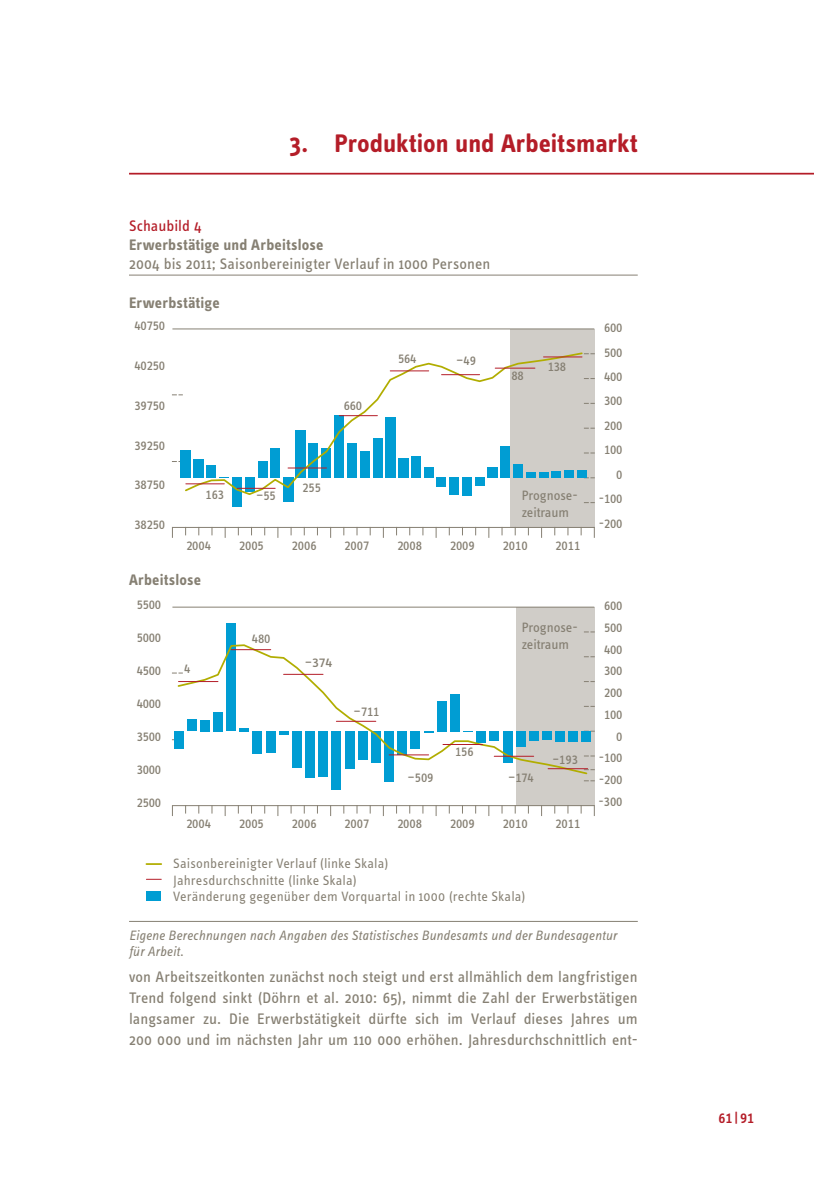
<style>
.page{position:relative;width:814px;height:1181px;background:#fff}
.page>*{position:absolute;margin:0;border:0;box-sizing:border-box;transform-origin:0 0}
.t1{font:700 26.25px "Info OT Text";color:#b41d28}
.t2{font:15.75px/21px "Info OT Text";letter-spacing:.005em;color:#868073;text-align:justify}
.t3{font:700 15.75px "Info OT Text";letter-spacing:.01em;color:#868073}
.t4{font:15.75px "Info OT Text";color:#b41d28}
.t5{font:500 15.75px "Info OT Text";color:#b41d28}
.t6{font:14px/16.8px "Info OT Text";letter-spacing:-.015em;color:#868073}
.t7{font:14px/16.8px "Info OT Text";letter-spacing:.005em;color:#868073}
.t8{font:italic 14px/15.8px "Info OT Text";letter-spacing:.005em;color:#868073}
.t9{font:14px "Info OT Text";letter-spacing:-.015em;color:#868073;scale:1.09 1}
</style>
<div class="page">
<hr style="left:129px;top:173px;width:685px;height:1px;background:#b41d28">
<div style="left:510px;top:329px;width:84px;height:198px;background:#d0cdc8"></div>
<hr style="left:172px;top:328px;width:422px;height:1px;background:#868073">
<hr style="left:172px;top:527px;width:422px;height:1px;background:#868073">
<div style="left:516px;top:607px;width:78px;height:198px;background:#d0cdc8"></div>
<hr style="left:172px;top:607px;width:422px;height:1px;background:#868073">
<hr style="left:172px;top:805px;width:422px;height:1px;background:#868073">
<hr style="left:129px;top:921px;width:508px;height:1px;background:#868073">
<div style="left:146px;top:891px;width:15px;height:10px;background:#009dd3"></div>
<svg style="left:146px;top:879px;width:15px;height:1px"></svg>
<svg style="left:146px;top:863px;width:15px;height:2px"></svg>
<hr style="left:129px;top:275px;width:508px;height:1px;background:#868073">
<div style="left:181px;top:450px;width:10px;height:27px;background:#009dd3"></div>
<div style="left:232px;top:477px;width:10px;height:30px;background:#009dd3"></div>
<div style="left:283px;top:477px;width:10px;height:25px;background:#009dd3"></div>
<div style="left:577px;top:470px;width:10px;height:7px;background:#009dd3"></div>
<svg style="left:183px;top:352px;width:401px;height:144px"></svg>
<hr style="left:186px;top:483px;width:38px;height:1px;background:#b41d28">
<hr style="left:237px;top:488px;width:38px;height:1px;background:#b41d28">
<hr style="left:288px;top:467px;width:38px;height:1px;background:#b41d28">
<hr style="left:339px;top:415px;width:38px;height:1px;background:#b41d28">
<hr style="left:390px;top:370px;width:38px;height:1px;background:#b41d28">
<hr style="left:441px;top:374px;width:38px;height:1px;background:#b41d28">
<hr style="left:543px;top:356px;width:39px;height:1px;background:#b41d28">
<div style="left:174px;top:731px;width:9px;height:17px;background:#009dd3"></div>
<div style="left:226px;top:623px;width:10px;height:108px;background:#009dd3"></div>
<div style="left:305px;top:731px;width:10px;height:47px;background:#009dd3"></div>
<div style="left:319px;top:731px;width:9px;height:46px;background:#009dd3"></div>
<div style="left:331px;top:731px;width:10px;height:58px;background:#009dd3"></div>
<div style="left:384px;top:731px;width:10px;height:51px;background:#009dd3"></div>
<div style="left:581px;top:731px;width:10px;height:11px;background:#009dd3"></div>
<svg style="left:176px;top:644px;width:412px;height:131px"></svg>
<hr style="left:494px;top:756px;width:39px;height:1px;background:#b41d28">
<hr style="left:178px;top:681px;width:40px;height:1px;background:#b41d28">
<hr style="left:231px;top:649px;width:40px;height:1px;background:#b41d28">
<hr style="left:283px;top:674px;width:40px;height:1px;background:#b41d28">
<hr style="left:336px;top:721px;width:40px;height:1px;background:#b41d28">
<hr style="left:389px;top:754px;width:39px;height:1px;background:#b41d28">
<hr style="left:443px;top:744px;width:39px;height:1px;background:#b41d28">
<hr style="left:548px;top:768px;width:39px;height:1px;background:#b41d28">
<hr style="left:495px;top:368px;width:40px;height:1px;background:#b41d28">
<p class="t4" style="left:129px;top:216px;width:74px">Schaubild 4</p>
<h1 class="t1" style="left:289px;top:127px;width:350px">3. Produktion und Arbeitsmarkt</h1>
<p class="t3" style="left:129px;top:235px;width:196px">Erwerbstätige und Arbeitslose</p>
<p class="t2" style="left:129px;top:252px;width:363px">2004 bis 2011; Saisonbereinigter Verlauf in 1000 Personen</p>
<p class="t3" style="left:129px;top:293px;width:92px">Erwerbstätige</p>
<p class="t6" style="left:134px;top:317px;width:32px">40750</p>
<p class="t6" style="left:134px;top:357px;width:32px">40250</p>
<p class="t6" style="left:134px;top:396px;width:32px">39750</p>
<p class="t6" style="left:134px;top:436px;width:32px">39250</p>
<p class="t6" style="left:134px;top:476px;width:32px">38750</p>
<p class="t6" style="left:134px;top:515px;width:32px">38250</p>
<p class="t6" style="left:344px;top:397px;width:20px">660</p>
<p class="t6" style="left:206px;top:485px;width:20px">163</p>
<p class="t9" style="left:256px;top:487px;width:20px">–55</p>
<p class="t6" style="left:302px;top:478px;width:20px">255</p>
<p class="t6" style="left:398px;top:350px;width:20px">564</p>
<p class="t9" style="left:456px;top:352px;width:20px">–49</p>
<p class="t6" style="left:511px;top:366px;width:14px">88</p>
<p class="t6" style="left:547px;top:357px;width:20px">138</p>
<p class="t6" style="left:521px;top:487px;width:58px">Prognose&shy;zeitraum</p>
<p class="t6" style="left:186px;top:537px;width:26px">2004</p>
<p class="t6" style="left:239px;top:537px;width:26px">2005</p>
<p class="t6" style="left:292px;top:537px;width:26px">2006</p>
<p class="t6" style="left:344px;top:537px;width:26px">2007</p>
<p class="t6" style="left:397px;top:537px;width:26px">2008</p>
<p class="t6" style="left:450px;top:537px;width:26px">2009</p>
<p class="t6" style="left:503px;top:537px;width:26px">2010</p>
<p class="t6" style="left:555px;top:537px;width:26px">2011</p>
<p class="t3" style="left:129px;top:570px;width:73px">Arbeitslose</p>
<p class="t6" style="left:137px;top:596px;width:26px">5500</p>
<p class="t6" style="left:137px;top:629px;width:26px">5000</p>
<p class="t6" style="left:137px;top:662px;width:26px">4500</p>
<p class="t6" style="left:137px;top:695px;width:26px">4000</p>
<p class="t6" style="left:137px;top:728px;width:26px">3500</p>
<p class="t6" style="left:137px;top:761px;width:26px">3000</p>
<p class="t6" style="left:137px;top:794px;width:26px">2500</p>
<p class="t6" style="left:184px;top:660px;width:8px">4</p>
<p class="t6" style="left:252px;top:630px;width:20px">480</p>
<p class="t9" style="left:305px;top:654px;width:27px">–374</p>
<p class="t9" style="left:353px;top:703px;width:25px">–711</p>
<p class="t9" style="left:407px;top:769px;width:25px">–509</p>
<p class="t6" style="left:455px;top:742px;width:20px">156</p>
<p class="t6" style="left:521px;top:619px;width:58px">Prognose&shy;zeitraum</p>
<p class="t9" style="left:508px;top:769px;width:25px">–174</p>
<p class="t6" style="left:552px;top:750px;width:27px">–193</p>
<p class="t6" style="left:186px;top:815px;width:26px">2004</p>
<p class="t6" style="left:239px;top:815px;width:26px">2005</p>
<p class="t6" style="left:292px;top:815px;width:26px">2006</p>
<p class="t6" style="left:344px;top:815px;width:26px">2007</p>
<p class="t6" style="left:397px;top:815px;width:26px">2008</p>
<p class="t6" style="left:450px;top:815px;width:26px">2009</p>
<p class="t6" style="left:503px;top:815px;width:26px">2010</p>
<p class="t6" style="left:555px;top:815px;width:26px">2011</p>
<p class="t7" style="left:173px;top:854px;width:354px">Saisonbereinigter Verlauf (linke Skala)<br>Jahresdurchschnitte (linke Skala)<br>Veränderung gegenüber dem Vorquartal in 1000 (rechte Skala)</p>
<p class="t6" style="left:604px;top:319px;width:20px">600</p>
<p class="t6" style="left:604px;top:343px;width:20px">500</p>
<p class="t6" style="left:604px;top:368px;width:20px">400</p>
<p class="t6" style="left:604px;top:392px;width:20px">300</p>
<p class="t6" style="left:604px;top:416px;width:20px">200</p>
<p class="t6" style="left:604px;top:441px;width:20px">100</p>
<p class="t6" style="left:598px;top:461px;width:25px;line-height:24.5px;text-align:right">0 -100</p>
<p class="t6" style="left:598px;top:514px;width:25px">-200</p>
<p class="t6" style="left:604px;top:597px;width:20px">600</p>
<p class="t6" style="left:604px;top:619px;width:20px">500</p>
<p class="t6" style="left:604px;top:640px;width:20px">400</p>
<p class="t6" style="left:604px;top:662px;width:20px">300</p>
<p class="t6" style="left:604px;top:684px;width:20px">200</p>
<p class="t6" style="left:604px;top:705px;width:20px">100</p>
<p class="t6" style="left:598px;top:725px;width:25px;line-height:21.7px;text-align:right">0 -100</p>
<p class="t6" style="left:599px;top:770px;width:26px;rotate:1deg">-200</p>
<p class="t6" style="left:598px;top:792px;width:26px">-300</p>
<p class="t8" style="left:129px;top:927px;width:489px">Eigene Berechnungen nach Angaben des Statistisches Bundesamts und der Bundesagentur für Arbeit.</p>
<p class="t2" style="left:129px;top:966px;width:510px">von Arbeitszeitkonten zunächst noch steigt und erst allmählich dem langfristigen Trend folgend sinkt (Döhrn et al. 2010: 65), nimmt die Zahl der Erwerbstätigen langsamer zu. Die Erwerbstätigkeit dürfte sich im Verlauf dieses Jahres um 200 000 und im nächsten Jahr um 110 000 erhöhen. Jahresdurchschnittlich ent-</p>
<p class="t5" style="left:718px;top:1107px;width:37px">61|91</p>
</div>
